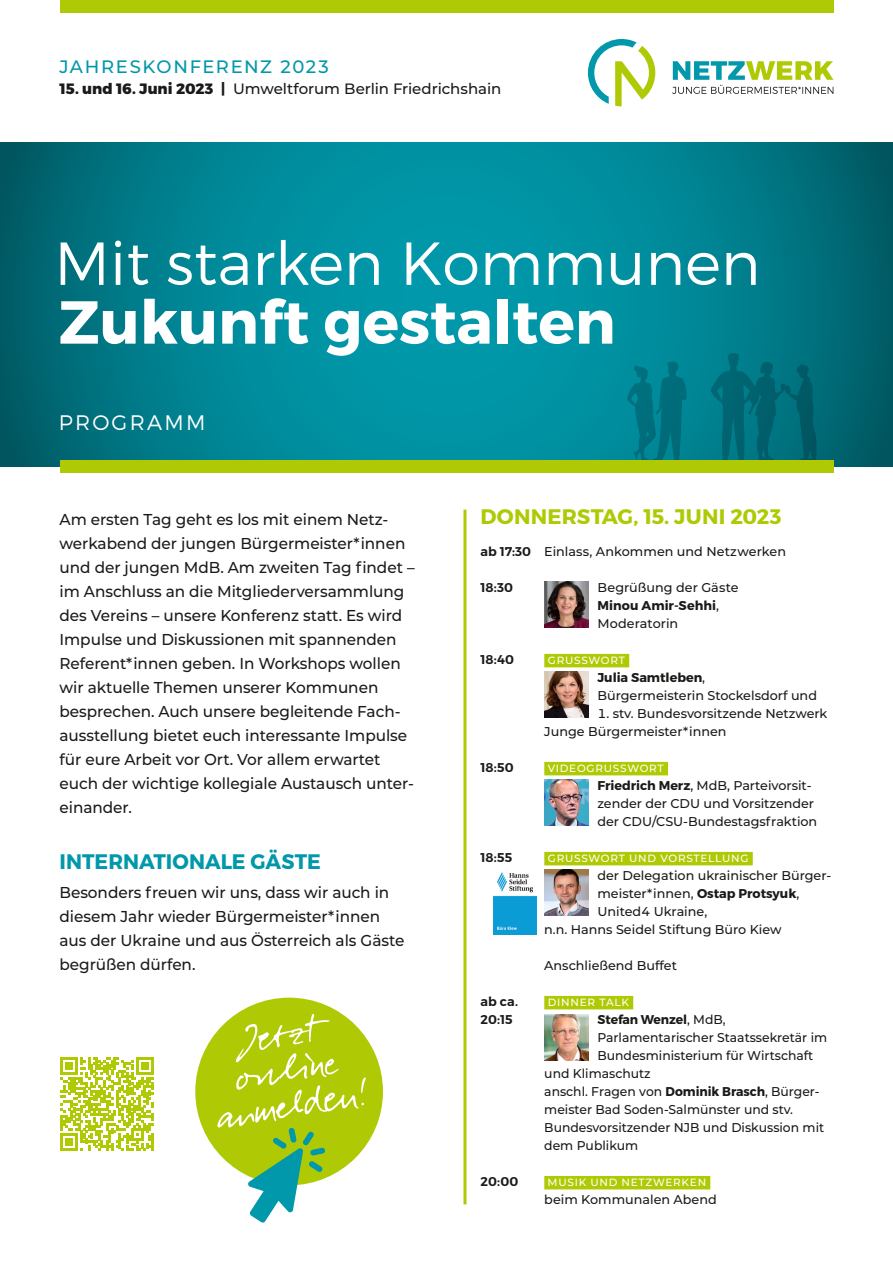
<style>
.page{position:relative;width:893px;height:1263px;background:#fff}
.page>*{position:absolute;margin:0;border:0;box-sizing:border-box;transform-origin:0 0}
.t1{font:300 60.6px "Montserrat";color:#fff}
.t2{font:700 60.6px "Montserrat";color:#fff}
.t3{font:49.05px/35.5px "Darkwoman";color:#fff;text-align:center}
.Fliesstext{font:700 21px "Montserrat";letter-spacing:.01em;color:#afca05}
.Fliesstext-2{font:700 21px "Montserrat";color:#0098aa}
.t4{font:300 21px "Montserrat";letter-spacing:.11em;color:#fff}
.t5{font:500 18px "Montserrat";letter-spacing:.09em;color:#0098aa}
.Fliesstext-3{font:500 15.75px/24px "Montserrat";letter-spacing:-.005em;color:#1a1a18}
.t6{font:500 15px "Montserrat";letter-spacing:-.005em;color:#1a1a18}
.Fliesstext-4{font:500 12.75px/18px "Montserrat";color:#1a1a18}
.Fliesstext-5{font:600 12.75px "Montserrat";color:#1a1a18}
.Fliesstext-6{font:700 12.75px "Montserrat";letter-spacing:-.005em;color:#1a1a18}
.überschrift_im_kästc{font:600 12.75px "Montserrat";color:#1a1a18}
.Fliesstext-7{font:500 10.5px "Montserrat";letter-spacing:.07em;color:#fff}
.überschrift_im_kästc-2{font:500 10.5px "Montserrat";letter-spacing:.07em;color:#fff}
.s1{font-weight:800}
.s2{font-weight:600}
.s3{font-weight:700}
.s4{font-weight:500}
</style>
<div class="page">
<svg style="left:0;top:142px;width:893px;height:324px;background:#008291"></svg>
<svg style="left:627px;top:361px;width:61px;height:99px;background:#007a89"></svg>
<svg style="left:710px;top:353px;width:107px;height:107px;background:#006c79"></svg>
<div style="left:544px;top:654px;width:85px;height:13px;background:#afca05"></div>
<div style="left:544px;top:762px;width:124px;height:13px;background:#afca05"></div>
<div style="left:544px;top:852px;width:209px;height:13px;background:#afca05"></div>
<div style="left:544px;top:996px;width:89px;height:13px;background:#afca05"></div>
<div style="left:544px;top:1176px;width:166px;height:13px;background:#afca05"></div>
<img style="left:544px;top:582px;width:45px;height:46px">
<img style="left:544px;top:672px;width:45px;height:46px">
<img style="left:544px;top:780px;width:45px;height:46px">
<img style="left:544px;top:870px;width:45px;height:46px">
<img style="left:544px;top:1014px;width:45px;height:46px">
<hr style="left:463px;top:510px;width:3px;height:694px;background:#afca05">
<div style="left:60px;top:0;width:773px;height:13px;background:#afca05"></div>
<div style="left:60px;top:460px;width:773px;height:13px;background:#afca05"></div>
<svg style="left:672px;top:61px;width:161px;height:33px"></svg>
<svg style="left:588px;top:39px;width:67px;height:67px"></svg>
<div style="left:195px;top:998px;width:188px;height:187px;background:#afca05;border-radius:50%"></div>
<svg style="left:248px;top:1127px;width:77px;height:96px"></svg>
<svg style="left:60px;top:1057px;width:94px;height:94px"></svg>
<hr style="left:151px;top:1133px;width:3px;height:18px;background:#afca05">
<img style="left:493px;top:872px;width:43px;height:62px">
<p class="t5" style="left:60px;top:54px;width:271px">JAHRESKONFERENZ 2023</p>
<p class="t6" style="left:60px;top:78px;width:443px"><span class="s1">15. und 16. Juni 2023 |</span> Umweltforum Berlin Friedrichshain</p>
<p class="t1" style="left:54px;top:226px;width:708px">Mit starken Kommunen</p>
<p class="t2" style="left:59px;top:285px;width:558px">Zukunft gestalten</p>
<p class="t4" style="left:59px;top:410px;width:148px">PROGRAMM</p>
<p class="Fliesstext-3" style="left:60px;top:507px;width:357px">Am ersten Tag geht es los mit einem Netz&shy;werkabend der jungen Bürgermeister*innen und der jungen MdB. Am zweiten Tag findet – im Anschluss an die Mitgliederversammlung des Vereins – unsere Konferenz statt. Es wird Impulse und Diskussionen mit spannenden Referent*innen geben. In Workshops wollen wir aktuelle Themen unserer Kommunen besprechen. Auch unsere begleitende Fach&shy;ausstellung bietet euch interessante Impulse für eure Arbeit vor Ort. Vor allem erwartet euch der wichtige kollegiale Austausch unter&shy;einander.</p>
<p class="Fliesstext-2" style="left:60px;top:849px;width:263px">INTERNATIONALE GÄSTE</p>
<p class="Fliesstext-3" style="left:60px;top:879px;width:346px">Besonders freuen wir uns, dass wir auch in diesem Jahr wieder Bürgermeister*innen aus der Ukraine und aus Österreich als Gäste begrüßen dürfen.</p>
<p class="t3" style="left:237px;top:1019px;width:79px;rotate:-10deg">Jet zt</p>
<p class="t3" style="left:206px;top:1061px;width:154px;rotate:-10deg">on line<br>an melden !</p>
<p class="Fliesstext" style="left:481px;top:503px;width:302px">DONNERSTAG, 15. JUNI 2023</p>
<p class="Fliesstext-4" style="left:480px;top:542px;width:307px"><span class="s2">ab 17:30</span> Einlass, Ankommen und Netzwerken</p>
<p class="Fliesstext-5" style="left:480px;top:580px;width:34px">18:30</p>
<p class="Fliesstext-4" style="left:597px;top:578px;width:143px">Begrüßung der Gäste<br><span class="s3">Minou Amir-Sehhi</span>,<br>Moderatorin</p>
<p class="Fliesstext-5" style="left:480px;top:652px;width:35px">18:40</p>
<p class="Fliesstext-7" style="left:548px;top:653px;width:79px">GRUSSWORT</p>
<p class="Fliesstext-4" style="left:597px;top:668px;width:221px"><span class="s3">Julia Samtleben</span>,<br>Bürgermeisterin Stockelsdorf und</p>
<p class="Fliesstext-4" style="left:544px;top:704px;width:285px;text-indent:53px">1. stv. Bundesvorsitzende Netzwerk<br>Junge Bürgermeister*innen</p>
<p class="Fliesstext-5" style="left:480px;top:760px;width:35px">18:50</p>
<p class="Fliesstext-7" style="left:548px;top:761px;width:117px">VIDEOGRUSSWORT</p>
<p class="Fliesstext-4" style="left:597px;top:776px;width:221px"><span class="s3">Friedrich Merz</span>, MdB, Parteivorsit&shy;zender der CDU und Vorsitzender der CDU/CSU-Bundestagsfraktion</p>
<p class="Fliesstext-5" style="left:480px;top:850px;width:33px">18:55</p>
<p class="Fliesstext-7" style="left:548px;top:851px;width:202px">GRUSSWORT UND VORSTELLUNG</p>
<p class="Fliesstext-4" style="left:597px;top:866px;width:234px">der Delegation ukrainischer Bürger-</p>
<p class="Fliesstext-4" style="left:597px;top:884px;width:203px">meister*innen, <span class="s3">Ostap Protsyuk</span>,</p>
<p class="Fliesstext-4" style="left:597px;top:902px;width:111px">United4 Ukraine,</p>
<p class="Fliesstext-4" style="left:544px;top:920px;width:239px">n.n. Hanns Seidel Stiftung Büro Kiew</p>
<p class="Fliesstext-4" style="left:544px;top:956px;width:134px">Anschließend Buffet</p>
<p class="Fliesstext-5" style="left:480px;top:994px;width:39px">ab ca.</p>
<p class="Fliesstext-7" style="left:548px;top:995px;width:83px">DINNER TALK</p>
<p class="Fliesstext-5" style="left:480px;top:1012px;width:34px">20:15</p>
<p class="Fliesstext-6" style="left:597px;top:1012px;width:130px">Stefan Wenzel<span class="s4">, MdB,</span></p>
<p class="Fliesstext-4" style="left:597px;top:1028px;width:231px">Parlamentarischer Staatssekretär im</p>
<p class="Fliesstext-4" style="left:597px;top:1046px;width:217px">Bundesministerium für Wirtschaft</p>
<p class="Fliesstext-4" style="left:544px;top:1064px;width:108px">und Klimaschutz</p>
<p class="Fliesstext-4" style="left:544px;top:1082px;width:277px">anschl. Fragen von <span class="s3">Dominik Brasch</span>, Bürger-</p>
<p class="Fliesstext-4" style="left:544px;top:1100px;width:250px">meister Bad Soden-Salmünster und stv.</p>
<p class="Fliesstext-4" style="left:544px;top:1118px;width:281px">Bundesvorsitzender NJB und Diskussion mit</p>
<p class="Fliesstext-4" style="left:544px;top:1136px;width:95px">dem Publikum</p>
<p class="überschrift_im_kästc" style="left:480px;top:1174px;width:39px">20:00</p>
<p class="überschrift_im_kästc-2" style="left:548px;top:1175px;width:160px">MUSIK UND NETZWERKEN</p>
<p class="Fliesstext-4" style="left:544px;top:1190px;width:174px">beim Kommunalen Abend</p>
</div>
